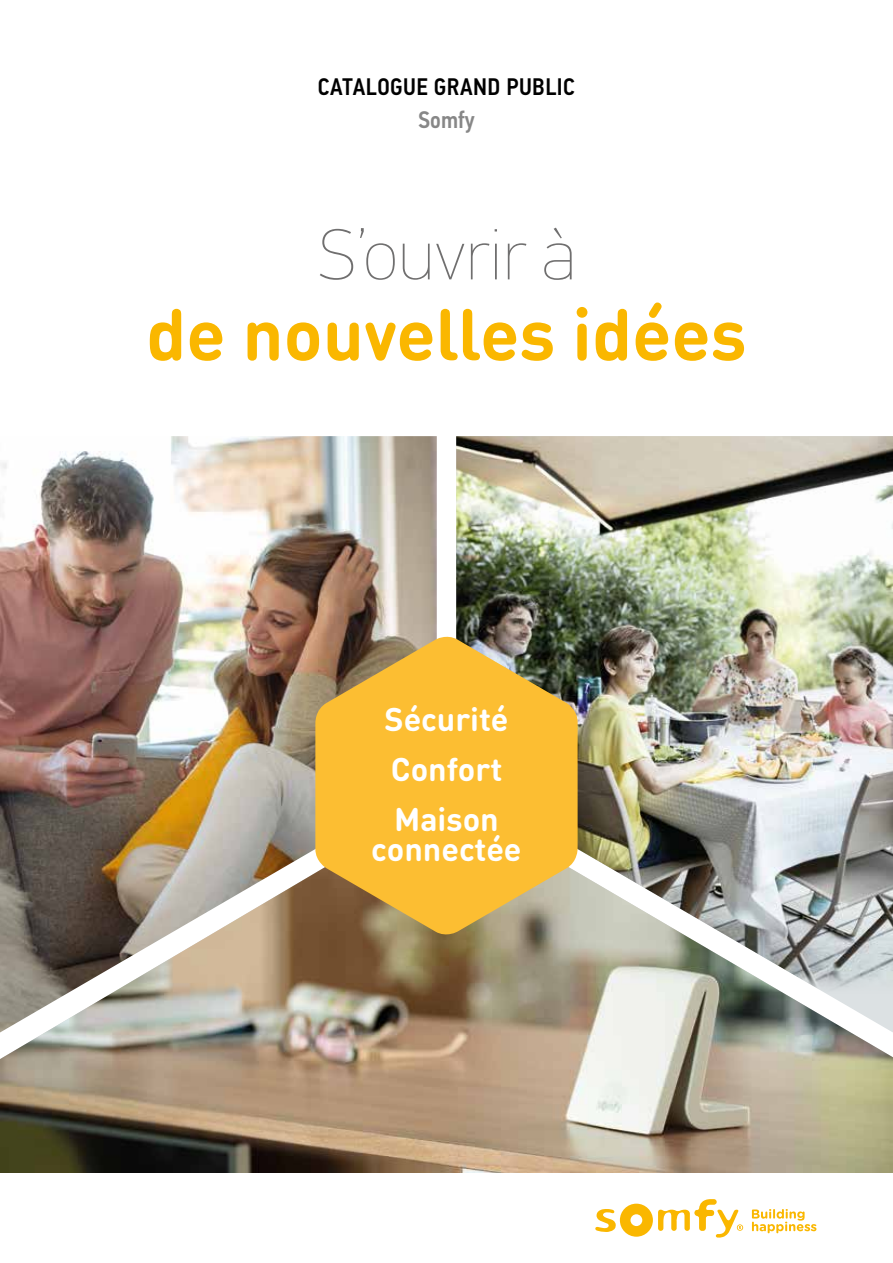
<style>
.page{position:relative;width:893px;height:1263px;background:#fff}
.page>*{position:absolute;margin:0;border:0;box-sizing:border-box;transform-origin:0 0}
.t1{font:700 72px "DIN Round Pro";color:#fab700}
.t2{font:100 72px "PF Din Text Pro";color:#706f6f}
.t3{font:700 32.4px/49.8px "DIN Round Pro";color:#fff}
.t4{font:500 24px "PF Din Text Cond Pro";letter-spacing:.02em;color:#000}
.t5{font:500 24px "PF Din Text Cond Pro";color:#878787}
</style>
<div class="page">
<img style="left:0;top:938px;width:893px;height:235px">
<svg style="left:456px;top:995px;width:437px;height:37px"></svg>
<img style="left:456px;top:436px;width:437px;height:559px">
<img style="left:0;top:436px;width:437px;height:596px">
<svg style="left:595px;top:1199px;width:221px;height:39px"></svg>
<svg style="left:315px;top:633px;width:263px;height:305px;fill:#fcbe32"></svg>
<p class="t4" style="left:318px;top:72px;width:259px">CATALOGUE GRAND PUBLIC</p>
<p class="t5" style="left:418px;top:105px;width:58px">Somfy</p>
<h1 class="t2" style="left:318px;top:214px;width:259px">S’ouvrir à</h1>
<h1 class="t1" style="left:146px;top:284px;width:602px">de nouvelles idées</h1>
<p class="t3" style="left:384px;top:694px;width:125px">Sécurité<br>Confort<br>Maison</p>
<p class="t3" style="left:371px;top:823px;width:152px">connectée</p>
</div>
